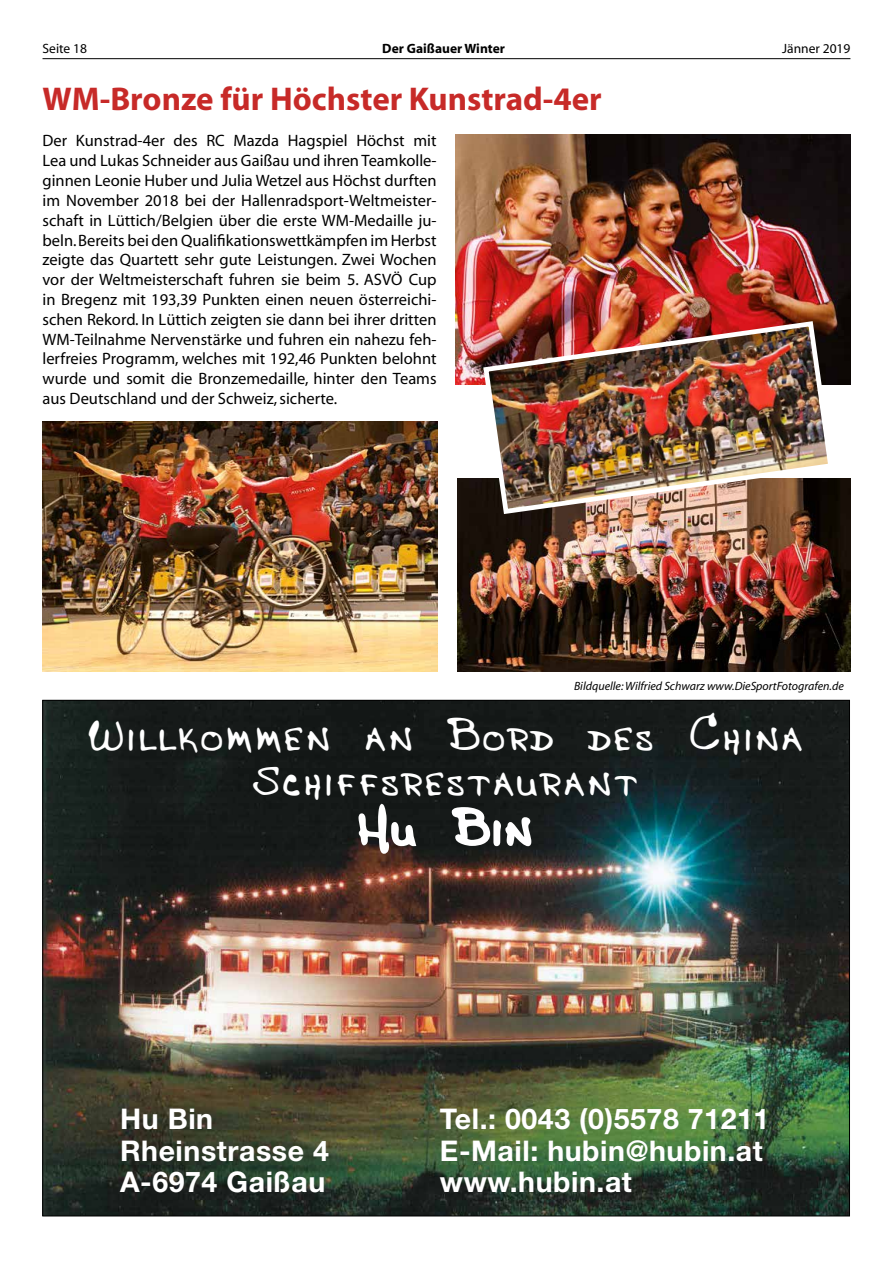
<style>
.page{position:relative;width:893px;height:1263px;background:#fff}
.page>*{position:absolute;margin:0;border:0;box-sizing:border-box;transform-origin:0 0}
.t1{font:49.5px "Jasons Hand";color:#fff}
.t2{font:45px "Jasons Hand";letter-spacing:.06em;color:#fff}
.Überschrift_1{font:700 33px "Myriad";color:#c72a28}
.t3{font:700 28.5px "Helvetica Neue";letter-spacing:.02em;color:#fff}
.Fliesstext_neu{font:16.5px/19.8px "Myriad";color:#000;text-align:justify}
.t4{font:13.5px "Myriad";color:#000}
.t5{font:700 13.5px "Myriad";color:#000}
.Fliesstext_neu-2{font:italic 12px "Myriad";color:#000}
</style>
<div class="page">
<hr style="left:43px;top:58px;width:807px;height:1px;background:#000">
<img style="left:45px;top:702px;width:803px;height:512px">
<svg style="left:356px;top:802px;width:62px;height:53px"></svg>
<svg style="left:450px;top:805px;width:84px;height:43px"></svg>
<img style="left:457px;top:479px;width:393px;height:193px">
<img style="left:43px;top:421px;width:395px;height:251px">
<img style="left:455px;top:134px;width:395px;height:251px">
<img style="left:481px;top:318px;width:355px;height:199px">
<p class="t4" style="left:43px;top:41px;width:46px">Seite 18</p>
<p class="t5" style="left:382px;top:41px;width:124px">Der Gaißauer Winter</p>
<p class="t4" style="left:782px;top:41px;width:70px">Jänner 2019</p>
<p class="Überschrift_1" style="left:43px;top:82px;width:561px">WM-Bronze für Höchster Kunstrad-4er</p>
<p class="Fliesstext_neu" style="left:43px;top:132px;width:396px">Der Kunstrad-4er des RC Mazda Hagspiel Höchst mit Lea und Lukas Schneider aus Gaißau und ihren Teamkolle&shy;ginnen Leonie Huber und Julia Wetzel aus Höchst durften im November 2018 bei der Hallenradsport-Weltmeister&shy;schaft in Lüttich/Belgien über die erste WM-Medaille ju&shy;beln. Bereits bei den Qualifikationswettkämpfen im Herbst zeigte das Quartett sehr gute Leistungen. Zwei Wochen vor der Weltmeisterschaft fuhren sie beim 5. ASVÖ Cup in Bregenz mit 193,39 Punkten einen neuen österreichi&shy;schen Rekord. In Lüttich zeigten sie dann bei ihrer dritten WM-Teilnahme Nervenstärke und fuhren ein nahezu feh&shy;lerfreies Programm, welches mit 192,46 Punkten belohnt wurde und somit die Bronzemedaille, hinter den Teams aus Deutschland und der Schweiz, sicherte.</p>
<p class="Fliesstext_neu-2" style="left:574px;top:680px;width:271px">Bildquelle: Wilfried Schwarz www.DieSportFotografen.de</p>
<p class="t2" style="left:86px;top:700px;width:718px">Willkommen an Bord des China</p>
<p class="t2" style="left:250px;top:745px;width:388px">Schiffsrestaurant</p>
<p class="t1" style="left:357px;top:790px;width:176px">Hu Bin</p>
<p class="t3" style="left:120px;top:1101px;width:95px">Hu Bin</p>
<p class="t3" style="left:120px;top:1133px;width:211px">Rheinstrasse 4</p>
<p class="t3" style="left:120px;top:1164px;width:207px">A-6974 Gaißau</p>
<p class="t3" style="left:440px;top:1101px;width:331px">Tel.: 0043 (0)5578 71211</p>
<p class="t3" style="left:440px;top:1133px;width:324px">E-Mail: hubin@hubin.at</p>
<p class="t3" style="left:440px;top:1164px;width:194px">www.hubin.at</p>
</div>
